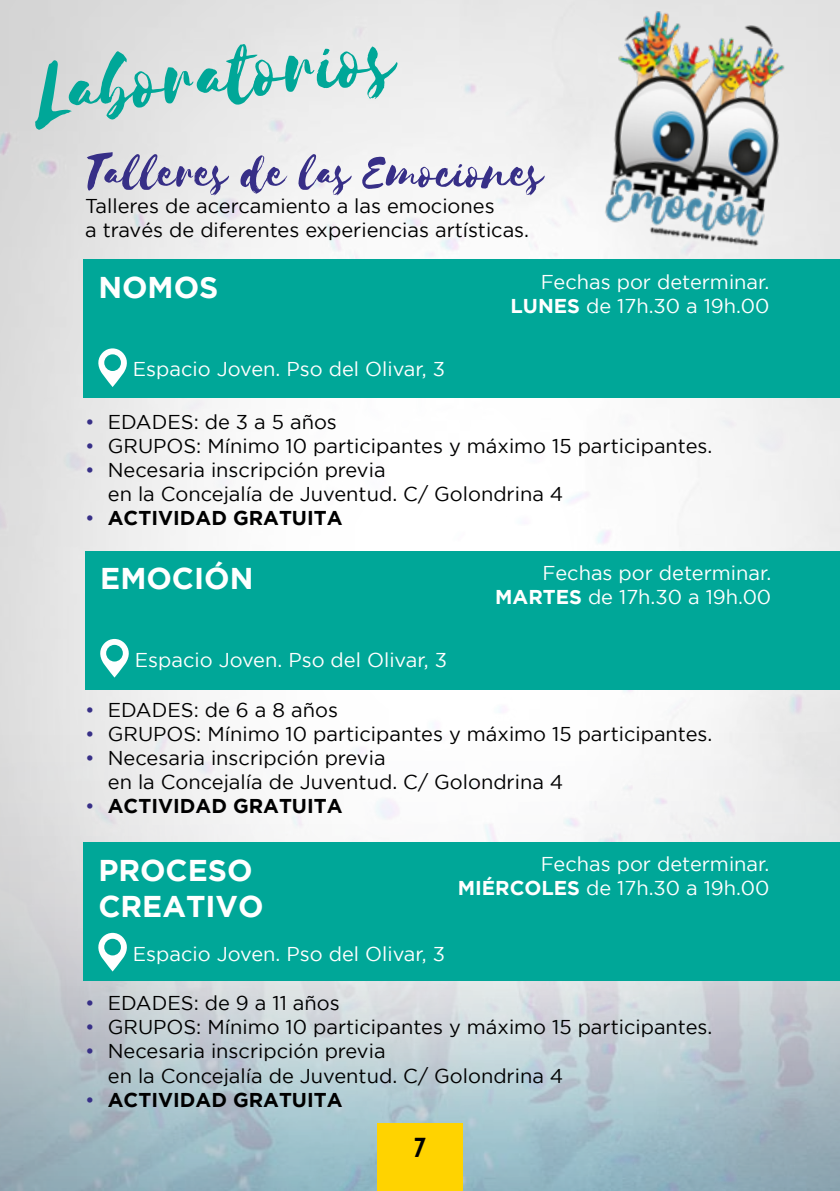
<style>
.page{position:relative;width:840px;height:1191px;background:#fff}
.page>*{position:absolute;margin:0;border:0;box-sizing:border-box;transform-origin:0 0}
.t1{font:94.4px "Selima";color:#00a798}
.t2{font:54px "Selima";color:#372f87}
.t3{font:700 30px/36px "Gotham";color:#fff}
.t4{font:24px "Norwester";color:#000}
.t5{font:20px/24px "Gotham";color:#000}
.t6{font:20px/24px "Gotham";color:#fff;text-align:right}
.t7{font:700 20px "Gotham";color:#000}
.s1{font-weight:700}
.s2{color:#372f87}
.s3{font-weight:400;color:#372f87}
</style>
<div class="page">
<img style="left:0;top:0;width:839px;height:1191px">
<div style="left:377px;top:1123px;width:85px;height:68px;background:#ffd300"></div>
<div style="left:83px;top:260px;width:756px;height:138px;background:#00a798"></div>
<svg style="left:98px;top:348px;width:29px;height:39px"></svg>
<div style="left:85px;top:551px;width:754px;height:139px;background:#00a798"></div>
<svg style="left:100px;top:639px;width:29px;height:38px"></svg>
<div style="left:83px;top:842px;width:756px;height:138px;background:#00a798"></div>
<svg style="left:98px;top:933px;width:29px;height:38px"></svg>
<img style="left:588px;top:0;width:216px;height:260px">
<h1 class="t1" style="left:33px;top:39px;width:360px;rotate:-5deg">Laboratorios</h1>
<h2 class="t2" style="left:85px;top:143px;width:459px">Talleres de las Emociones</h2>
<p class="t5" style="left:85px;top:193px;width:445px">Talleres de acercamiento a las emociones<br>a través de diferentes experiencias artísticas.</p>
<h3 class="t3" style="left:98px;top:269px;width:121px">NOMOS</h3>
<p class="t6" style="left:510px;top:270px;width:260px">Fechas por determinar.<br><span class="s1">LUNES</span> de 17h.30 a 19h.00</p>
<p class="t6" style="left:133px;top:357px;width:313px">Espacio Joven. Pso del Olivar, 3</p>
<p class="t5" style="left:85px;top:409px;width:253px"><span class="s2">•</span> EDADES: de 3 a 5 años</p>
<p class="t5" style="left:85px;top:433px;width:628px"><span class="s2">•</span> GRUPOS: Mínimo 10 participantes y máximo 15 participantes.</p>
<p class="t5" style="left:108px;top:457px;width:457px;text-indent:-23px"><span class="s2">•</span> Necesaria inscripción previa<br>en la Concejalía de Juventud. C/ Golondrina 4</p>
<p class="t7" style="left:85px;top:506px;width:259px"><span class="s3">•</span> ACTIVIDAD GRATUITA</p>
<h3 class="t3" style="left:100px;top:559px;width:155px">EMOCIÓN</h3>
<p class="t6" style="left:495px;top:560px;width:277px">Fechas por determinar.<br><span class="s1">MARTES</span> de 17h.30 a 19h.00</p>
<p class="t6" style="left:135px;top:647px;width:313px">Espacio Joven. Pso del Olivar, 3</p>
<p class="t5" style="left:85px;top:697px;width:254px"><span class="s2">•</span> EDADES: de 6 a 8 años</p>
<p class="t5" style="left:85px;top:721px;width:628px"><span class="s2">•</span> GRUPOS: Mínimo 10 participantes y máximo 15 participantes.</p>
<p class="t5" style="left:108px;top:745px;width:457px;text-indent:-23px"><span class="s2">•</span> Necesaria inscripción previa<br>en la Concejalía de Juventud. C/ Golondrina 4</p>
<p class="t7" style="left:85px;top:794px;width:259px"><span class="s3">•</span> ACTIVIDAD GRATUITA</p>
<h3 class="t3" style="left:98px;top:851px;width:167px">PROCESO<br>CREATIVO</h3>
<p class="t6" style="left:457px;top:852px;width:313px">Fechas por determinar.<br><span class="s1">MIÉRCOLES</span> de 17h.30 a 19h.00</p>
<p class="t6" style="left:133px;top:941px;width:313px">Espacio Joven. Pso del Olivar, 3</p>
<p class="t5" style="left:85px;top:991px;width:256px"><span class="s2">•</span> EDADES: de 9 a 11 años</p>
<p class="t5" style="left:85px;top:1015px;width:628px"><span class="s2">•</span> GRUPOS: Mínimo 10 participantes y máximo 15 participantes.</p>
<p class="t5" style="left:108px;top:1039px;width:457px;text-indent:-23px"><span class="s2">•</span> Necesaria inscripción previa<br>en la Concejalía de Juventud. C/ Golondrina 4</p>
<p class="t7" style="left:85px;top:1087px;width:259px"><span class="s3">•</span> ACTIVIDAD GRATUITA</p>
<p class="t4" style="left:413px;top:1136px;width:14px">7</p>
</div>
